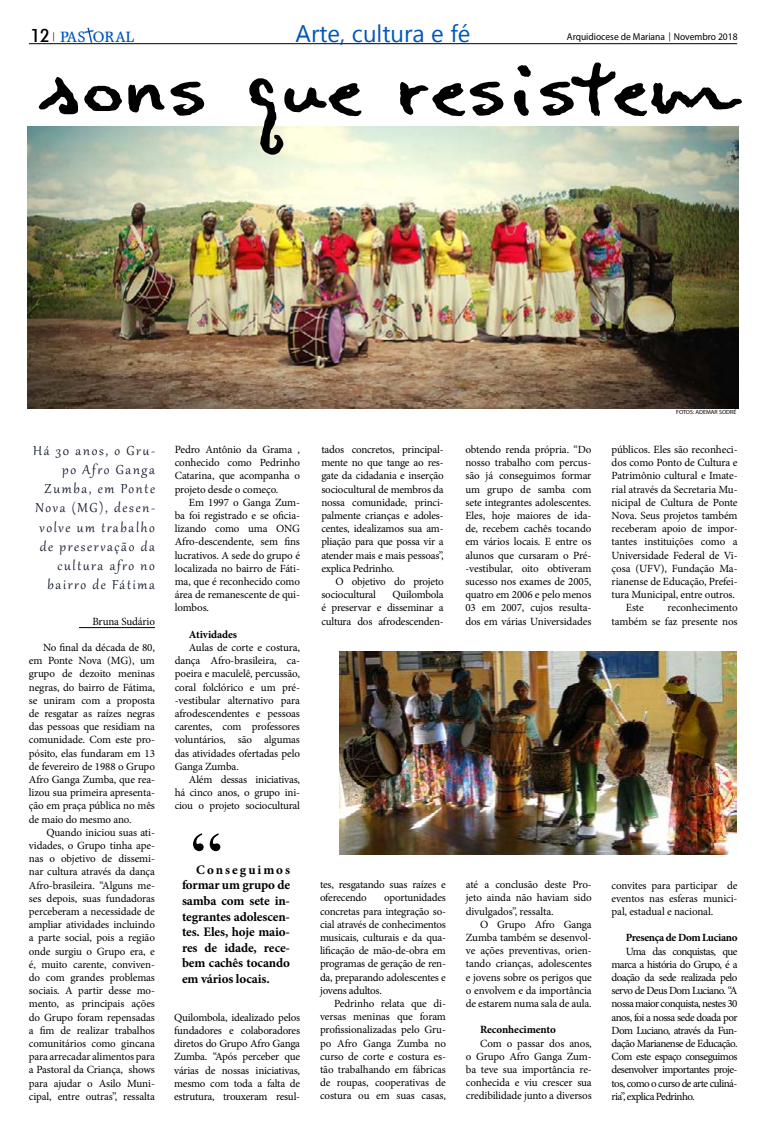
<style>
.page{position:relative;width:766px;height:1134px;background:#fff}
.page>*{position:absolute;margin:0;border:0;box-sizing:border-box;transform-origin:0 0}
.t1{font:114px "Alanis Hand";letter-spacing:.04em;color:#000}
.t2{font:71.2px "Times New Roman";color:#000}
.t3{font:24px "Gadugi";color:#0056ba}
.t4{font:16px/19.2px "Gabriola";letter-spacing:.11em;color:#13192c;text-align:right}
.t5{font:15px "Steward Cond";color:#0056ba;scale:1.25 1}
.t6{font:700 13px/15.6px "Minion Pro";letter-spacing:-.01em;color:#000;text-align:justify}
.t7{font:11px/13.2px "Minion Pro";letter-spacing:-.015em;color:#000;text-align:justify}
.t8{font:700 11px "Minion Pro";letter-spacing:-.015em;color:#000}
.t9{font:10px "Myriad Pro";color:#000;scale:.95 1}
.t10{font:6px "Myriad Pro";color:#000}
.s1{font-family:"Geometric 212 BT";font-size:17px;color:#000}
.s2{font-family:"Geometric 212 BT";font-size:17px;color:#fff}
.s3{font-family:"PT Serif";font-size:11px;color:#000}
.s4{font-family:"PT Serif";font-size:11px}
</style>
<div class="page">
<svg style="left:84px;top:28px;width:10px;height:15px"></svg>
<hr style="left:29px;top:43px;width:708px;height:1px;background:#000">
<hr style="left:79px;top:627px;width:76px;height:1px;background:#000">
<img style="left:339px;top:652px;width:397px;height:203px">
<img style="left:28px;top:126px;width:710px;height:282px">
<h3 class="t5" style="left:31px;top:27px;width:84px"><span class="s1">12</span><span class="s2">2</span> <span class="s3">|</span> PAS ORAL</h3>
<h3 class="t3" style="left:295px;top:19px;width:176px">Arte, cultura e fé</h3>
<p class="t9" style="left:566px;top:31px;width:181px">Arquidiocese de Mariana <span class="s4">|</span> Novembro 2018</p>
<h1 class="t1" style="left:41px;top:48px;width:695px">Sons que resistem</h1>
<h3 class="t4" style="left:33px;top:440px;width:123px">Há 30 anos, o Gru&shy;po Afro Ganga<br>Zumba, em Ponte<br>Nova (MG), desen&shy;volve um trabalho de preservação da cultura afro no bairro de Fátima</h3>
<p class="t7" style="left:92px;top:614px;width:64px">Bruna Sudário</p>
<p class="t7" style="left:29px;top:641px;width:128px;text-indent:14px">No final da década de 80, em Ponte Nova (MG), um grupo de dezoito meninas negras, do bairro de Fátima, se uniram com a proposta de resgatar as raízes negras das pessoas que residiam na comunidade. Com este pro&shy;pósito, elas fundaram em 13 de fevereiro de 1988 o Grupo Afro Ganga Zumba, que rea&shy;lizou sua primeira apresenta&shy;ção em praça pública no mês de maio do mesmo ano.</p>
<p class="t7" style="left:29px;top:826px;width:128px;text-indent:18px">Quando iniciou suas ati&shy;vidades, o Grupo tinha ape&shy;nas o objetivo de dissemi&shy;nar cultura através da dança Afro-brasileira. “Alguns me&shy;ses depois, suas fundadoras perceberam a necessidade de ampliar atividades incluindo a parte social, pois a região onde surgiu o Grupo era, e é, muito carente, conviven&shy;do com grandes problemas sociais. A partir desse mo&shy;mento, as principais ações do Grupo foram repensadas a fim de realizar trabalhos comunitários como gincana para arrecadar alimentos para a Pastoral da Criança, shows para ajudar o Asilo Muni&shy;cipal, entre outras”, ressalta</p>
<p class="t7" style="left:175px;top:443px;width:127px">Pedro Antônio da Grama , conhecido como Pedrinho Catarina, que acompanha o projeto desde o começo.</p>
<p class="t7" style="left:175px;top:496px;width:127px;text-indent:14px">Em 1997 o Ganga Zum&shy;ba foi registrado e se oficia&shy;lizando como uma ONG Afro-descendente, sem fins lucrativos. A sede do grupo é localizada no bairro de Fáti&shy;ma, que é reconhecido como área de remanescente de qui&shy;lombos.</p>
<p class="t8" style="left:189px;top:626px;width:50px">Atividades</p>
<p class="t7" style="left:175px;top:641px;width:127px;text-indent:14px">Aulas de corte e costura, dança Afro-brasileira, ca&shy;poeira e maculelê, percussão, coral folclórico e um pré--vestibular alternativo para afrodescendentes e pessoas carentes, com professores voluntários, são algumas das atividades ofertadas pelo Ganga Zumba.</p>
<p class="t7" style="left:175px;top:773px;width:127px;text-indent:14px">Além dessas iniciativas, há cinco anos, o grupo ini&shy;ciou o projeto sociocultural</p>
<h2 class="t2" style="left:191px;top:807px;width:33px">“</h2>
<p class="t6" style="left:182px;top:862px;width:110px;text-indent:14px">Conseguimos formar um grupo de samba com sete in&shy;tegrantes adolescen&shy;tes. Eles, hoje maio&shy;res de idade, rece&shy;bem cachês tocando em vários locais.</p>
<p class="t7" style="left:174px;top:1011px;width:127px">Quilombola, idealizado pelos fundadores e colaboradores diretos do Grupo Afro Ganga Zumba. “Após perceber que várias de nossas iniciativas, mesmo com toda a falta de estrutura, trouxeram resul-</p>
<p class="t7" style="left:321px;top:443px;width:124px">tados concretos, principal&shy;mente no que tange ao res&shy;gate da cidadania e inserção sociocultural de membros da nossa comunidade, princi&shy;palmente crianças e adoles&shy;centes, idealizamos sua am&shy;pliação para que possa vir a atender mais e mais pessoas”, explica Pedrinho.</p>
<p class="t7" style="left:321px;top:575px;width:124px;text-indent:14px">O objetivo do projeto sociocultural</p>
<p class="t7" style="left:321px;top:588px;width:124px;text-indent:71px">Quilombola é preservar e disseminar a cultura dos afrodescenden-</p>
<p class="t7" style="left:320px;top:878px;width:127px">tes, resgatando suas raízes e oferecendo</p>
<p class="t7" style="left:320px;top:891px;width:127px;text-indent:64px">oportunidades concretas para integração so&shy;cial através de conhecimentos musicais, culturais e da qua&shy;lificação de mão-de-obra em programas de geração de ren&shy;da, preparando adolescentes e jovens adultos.</p>
<p class="t7" style="left:320px;top:997px;width:127px;text-indent:14px">Pedrinho relata que di&shy;versas meninas que foram profissionalizadas pelo Gru&shy;po Afro Ganga Zumba no curso de corte e costura es&shy;tão trabalhando em fábricas de roupas, cooperativas de costura ou em suas casas,</p>
<p class="t10" style="left:676px;top:408px;width:62px">FOTOS: ADEMAR SODRÉ</p>
<p class="t7" style="left:465px;top:443px;width:127px">obtendo renda própria. “Do nosso trabalho com percus&shy;são já conseguimos formar um grupo de samba com sete integrantes adolescentes.<br>Eles, hoje maiores de ida&shy;de, recebem cachês tocando em vários locais. E entre os alunos que cursaram o Pré--vestibular, oito obtiveram sucesso nos exames de 2005, quatro em 2006 e pelo menos 03 em 2007, cujos resulta&shy;dos em várias Universidades</p>
<p class="t7" style="left:611px;top:443px;width:127px">públicos. Eles são reconheci-</p>
<p class="t7" style="left:611px;top:456px;width:127px">dos como Ponto de Cultura e</p>
<p class="t7" style="left:611px;top:469px;width:127px">Patrimônio cultural e Imate-</p>
<p class="t7" style="left:611px;top:482px;width:127px">rial através da Secretaria Mu-</p>
<p class="t7" style="left:611px;top:496px;width:127px">nicipal de Cultura de Ponte</p>
<p class="t7" style="left:611px;top:509px;width:127px">Nova. Seus projetos também</p>
<p class="t7" style="left:611px;top:522px;width:127px">receberam apoio de impor-</p>
<p class="t7" style="left:611px;top:535px;width:127px">tantes instituições como a</p>
<p class="t7" style="left:611px;top:548px;width:127px">Universidade Federal de Vi-</p>
<p class="t7" style="left:611px;top:562px;width:127px">çosa (UFV), Fundação Ma-</p>
<p class="t7" style="left:611px;top:575px;width:127px">rianense de Educação, Prefei-</p>
<p class="t7" style="left:611px;top:588px;width:125px">tura Municipal, entre outros.</p>
<p class="t7" style="left:625px;top:601px;width:19px">Este</p>
<p class="t7" style="left:611px;top:601px;width:127px;text-align:right">reconhecimento<br>também se faz presente nos</p>
<p class="t7" style="left:465px;top:878px;width:127px">até a conclusão deste Pro&shy;jeto ainda não haviam sido divulgados”, ressalta.</p>
<p class="t7" style="left:465px;top:918px;width:127px;text-indent:14px">O Grupo Afro Ganga Zumba também se desenvol&shy;ve ações preventivas, orien&shy;tando crianças, adolescentes e jovens sobre os perigos que o envolvem e da importância de estarem numa sala de aula.</p>
<p class="t8" style="left:480px;top:1022px;width:77px">Reconhecimento</p>
<p class="t7" style="left:465px;top:1036px;width:127px;text-indent:14px">Com o passar dos anos, o Grupo Afro Ganga Zum&shy;ba teve sua importância re&shy;conhecida e viu crescer sua credibilidade junto a diversos</p>
<p class="t7" style="left:611px;top:878px;width:127px">convites para participar de eventos nas esferas munici&shy;pal, estadual e nacional.</p>
<p class="t8" style="left:625px;top:930px;width:113px">Presença de Dom Luciano</p>
<p class="t7" style="left:611px;top:944px;width:127px;text-indent:14px">Uma das conquistas, que marca a história do Grupo, é a doação da sede realizada pelo servo de Deus Dom Luciano. “A nossa maior conquista, nestes 30 anos, foi a nossa sede doada por Dom Luciano, através da Fun&shy;dação Marianense de Educação.<br>Com este espaço conseguimos desenvolver importantes proje&shy;tos, como o curso de arte culiná&shy;ria”, explica Pedrinho.</p>
</div>
